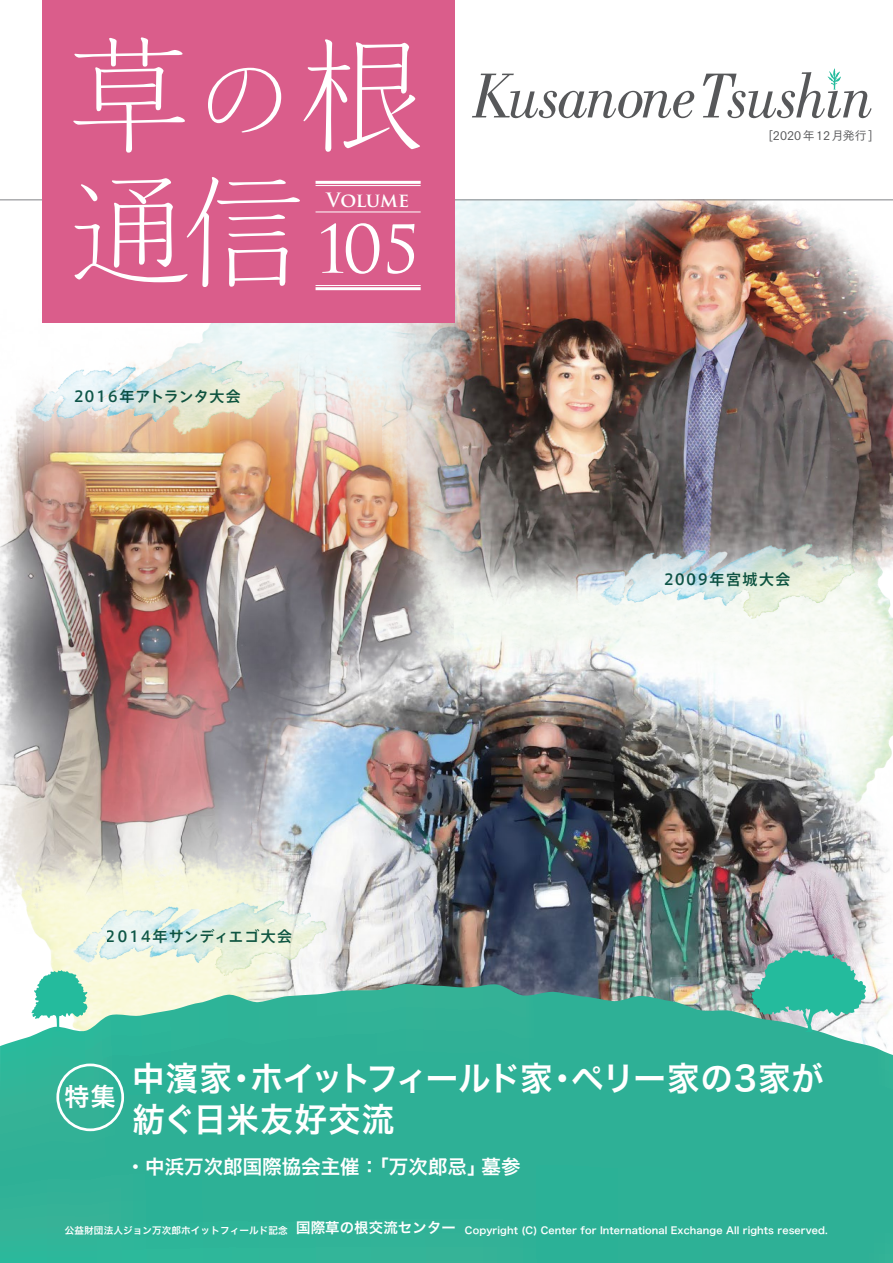
<style>
.page{position:relative;width:893px;height:1263px;background:#fff}
.page>*{position:absolute;margin:0;border:0;box-sizing:border-box;transform-origin:0 0}
.t1{font:300 122.55px "Akashi Std";color:#fff}
.t2{font:300 121.35px "Akashi Std";color:#fff}
.t3{font:64.5px "Trajan";color:#fff}
.t4{font:33.6px/40.5px "Hira Kaku Pro W6";letter-spacing:-.005em;color:#fff}
.t5{font:24.9px "Hira Kaku Pro W6";color:#fff}
.t6{font:19.5px "Hira Kaku Pro W6";color:#fff}
.t7{font:700 19.35px "Trajan Pro";letter-spacing:-.015em;color:#fff}
.t8{font:500 15px "Axis Pro N";letter-spacing:.1em;color:#105b4c}
.t9{font:500 15px "Axis Pro N";letter-spacing:.06em;color:#105b4c}
.t10{font:12px "Tsuku Go Pro M";color:#57585a}
.t11{font:9.75px "Hira Kaku Pro W6";letter-spacing:.01em;color:#fff}
.s1{font-size:98.1px}
.s2{font-size:9.6px}
.s3{font-size:14.4px}
</style>
<div class="page">
<img style="left:0;top:309px;width:383px;height:624px">
<img style="left:222px;top:593px;width:671px;height:391px">
<img style="left:383px;top:200px;width:510px;height:405px">
<img style="left:30px;top:360px;width:255px;height:75px">
<img style="left:600px;top:544px;width:255px;height:74px">
<img style="left:72px;top:901px;width:256px;height:74px">
<svg style="left:0;top:984px;width:893px;height:279px;background:#37b399"></svg>
<svg style="left:31px;top:970px;width:57px;height:61px"></svg>
<svg style="left:750px;top:950px;width:116px;height:82px;background:#62c0ae"></svg>
<hr style="left:0;top:199px;width:893px;height:1px;background:#808285">
<svg style="left:472px;top:74px;width:222px;height:44px"></svg>
<svg style="left:703px;top:68px;width:169px;height:50px"></svg>
<div style="left:43px;top:0;width:412px;height:323px;background:#da5d8b"></div>
<hr style="left:316px;top:185px;width:105px;height:1px;background:#fff">
<hr style="left:316px;top:285px;width:105px;height:1px;background:#fff">
<hr style="left:316px;top:212px;width:105px;height:1px;background:#fff">
<hr style="left:316px;top:287px;width:105px;height:3px;background:#fff">
<hr style="left:316px;top:181px;width:105px;height:3px;background:#fff">
<div style="left:56px;top:1063px;width:68px;height:68px;border:3px solid #fff;border-radius:50%"></div>
<h1 class="t1" style="left:68px;top:7px;width:357px">草<span class="s1">の</span>根</h1>
<h2 class="t2" style="left:68px;top:144px;width:239px">通信</h2>
<h3 class="t7" style="left:326px;top:187px;width:84px">Volume</h3>
<h3 class="t3" style="left:317px;top:210px;width:104px">105</h3>
<h3 class="t9" style="left:73px;top:388px;width:169px">2016年アトランタ大会</h3>
<h3 class="t8" style="left:106px;top:929px;width:188px">2014年サンディエゴ大会</h3>
<p class="t10" style="left:768px;top:125px;width:106px">[2020年12月発行]</p>
<h3 class="t8" style="left:663px;top:571px;width:129px">2009年宮城大会</h3>
<h3 class="t5" style="left:65px;top:1074px;width:53px">特 集</h3>
<h3 class="t4" style="left:132px;top:1057px;width:694px">中濱家・ホイットフィールド家・ペリー家の3家が紡ぐ日米友好交流</h3>
<h3 class="t6" style="left:126px;top:1148px;width:396px">・中浜万次郎国際協会主催：「万次郎忌」墓参</h3>
<p class="t11" style="left:65px;top:1221px;width:764px"><span class="s2">公益財団法人ジョン万次郎ホイットフィールド記念</span> <span class="s3">国際草の根交流センター</span> Copyright (C) Center for International Exchange All rights reserved.</p>
</div>
